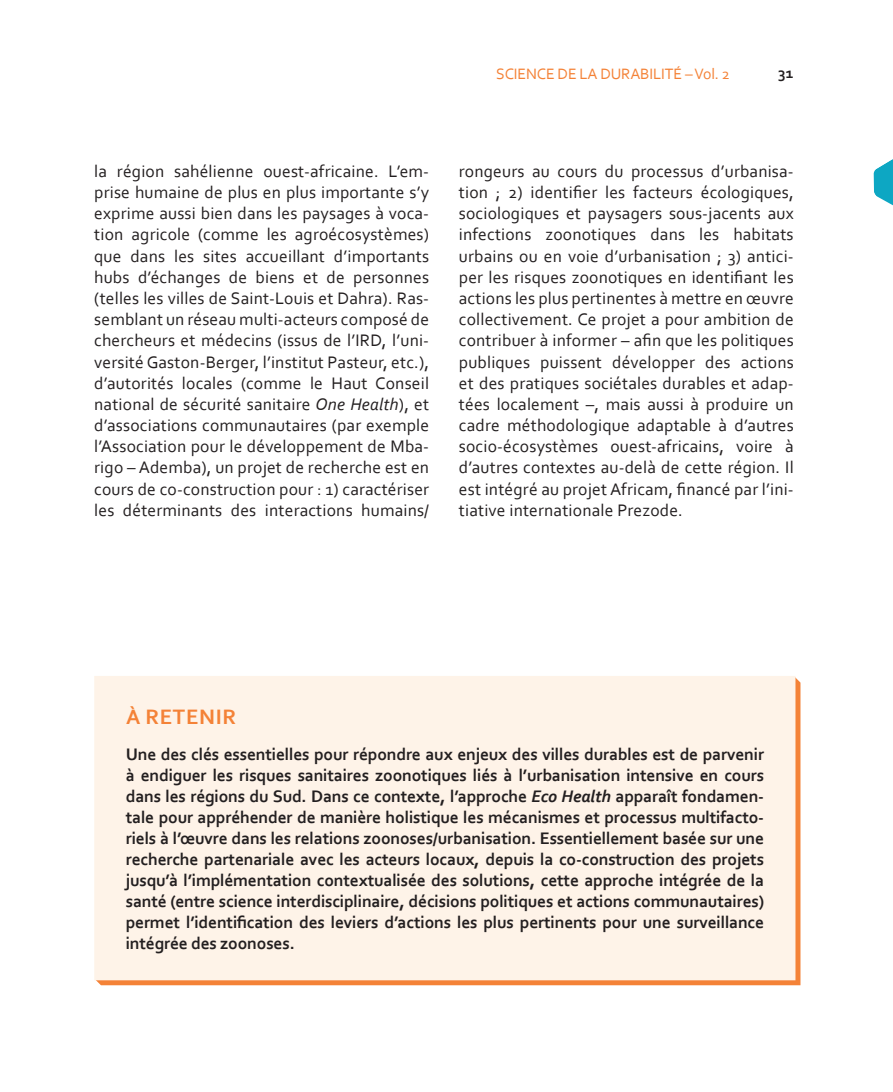
<style>
.page{position:relative;width:893px;height:1092px;background:#fff}
.page>*{position:absolute;margin:0;border:0;box-sizing:border-box;transform-origin:0 0}
.A_retenir{font:700 21.88px "Corbel";letter-spacing:.03em;color:#f48237}
.texte_fiche{font:17.5px/21.2px "Corbel";letter-spacing:.01em;color:#231f20;text-align:justify}
.encadré{font:700 17.5px/21px "Corbel";letter-spacing:-.01em;color:#231f20;text-align:justify}
.Theme_couleur{font:15.75px "Corbel";letter-spacing:-.01em;color:#f48237}
.t1{font:700 15.75px "Corbel";color:#231f20}
.s1{font-style:italic}
</style>
<div class="page">
<svg style="left:95px;top:676px;width:705px;height:309px;background:#f48a45"></svg>
<div style="left:95px;top:676px;width:700px;height:303px;background:#fef3e8"></div>
<div style="left:94px;top:676px;width:701px;height:304px;border:2px solid #fef3e8"></div>
<svg style="left:874px;top:159px;width:19px;height:47px"></svg>
<p class="Theme_couleur" style="left:496px;top:64px;width:235px">SCIENCE DE LA DURABILITÉ – Vol. 2</p>
<p class="t1" style="left:778px;top:63px;width:17px">31</p>
<p class="texte_fiche" style="left:94px;top:160px;width:336px">la région sahélienne ouest-africaine. L’em&shy;prise humaine de plus en plus importante s’y exprime aussi bien dans les paysages à voca&shy;tion agricole (comme les agroécosystèmes) que dans les sites accueillant d’importants hubs d’échanges de biens et de personnes (telles les villes de Saint-Louis et Dahra). Ras&shy;semblant un réseau multi-acteurs composé de chercheurs et médecins (issus de l’IRD, l’uni&shy;versité Gaston-Berger, l’institut Pasteur, etc.), d’autorités locales (comme le Haut Conseil national de sécurité sanitaire <span class="s1">One Health</span>), et d’associations communautaires (par exemple l’Association pour le développement de Mba&shy;rigo – Ademba), un projet de recherche est en cours de co-construction pour : 1) caractériser les déterminants des interactions humains/</p>
<p class="texte_fiche" style="left:459px;top:160px;width:336px">rongeurs au cours du processus d’urbanisa&shy;tion ; 2) identifier les facteurs écologiques, sociologiques et paysagers sous-jacents aux infections zoonotiques dans les habitats urbains ou en voie d’urbanisation ; 3) antici&shy;per les risques zoonotiques en identifiant les actions les plus pertinentes à mettre en œuvre collectivement. Ce projet a pour ambition de contribuer à informer – afin que les politiques publiques puissent développer des actions et des pratiques sociétales durables et adap&shy;tées localement –, mais aussi à produire un cadre méthodologique adaptable à d’autres socio-écosystèmes ouest-africains, voire à d’autres contextes au-delà de cette région. Il est intégré au projet Africam, financé par l’ini&shy;tiative internationale Prezode.</p>
<p class="A_retenir" style="left:126px;top:703px;width:111px">À RETENIR</p>
<p class="encadré" style="left:126px;top:742px;width:640px">Une des clés essentielles pour répondre aux enjeux des villes durables est de parvenir à endiguer les risques sanitaires zoonotiques liés à l’urbanisation intensive en cours dans les régions du Sud. Dans ce contexte, l’approche <span class="s1">Eco Health</span> apparaît fondamen&shy;tale pour appréhender de manière holistique les mécanismes et processus multifacto&shy;riels à l’œuvre dans les relations zoonoses/urbanisation. Essentiellement basée sur une recherche partenariale avec les acteurs locaux, depuis la co-construction des projets jusqu’à l’implémentation contextualisée des solutions, cette approche intégrée de la santé (entre science interdisciplinaire, décisions politiques et actions communautaires) permet l’identification des leviers d’actions les plus pertinents pour une surveillance intégrée des zoonoses.</p>
</div>
